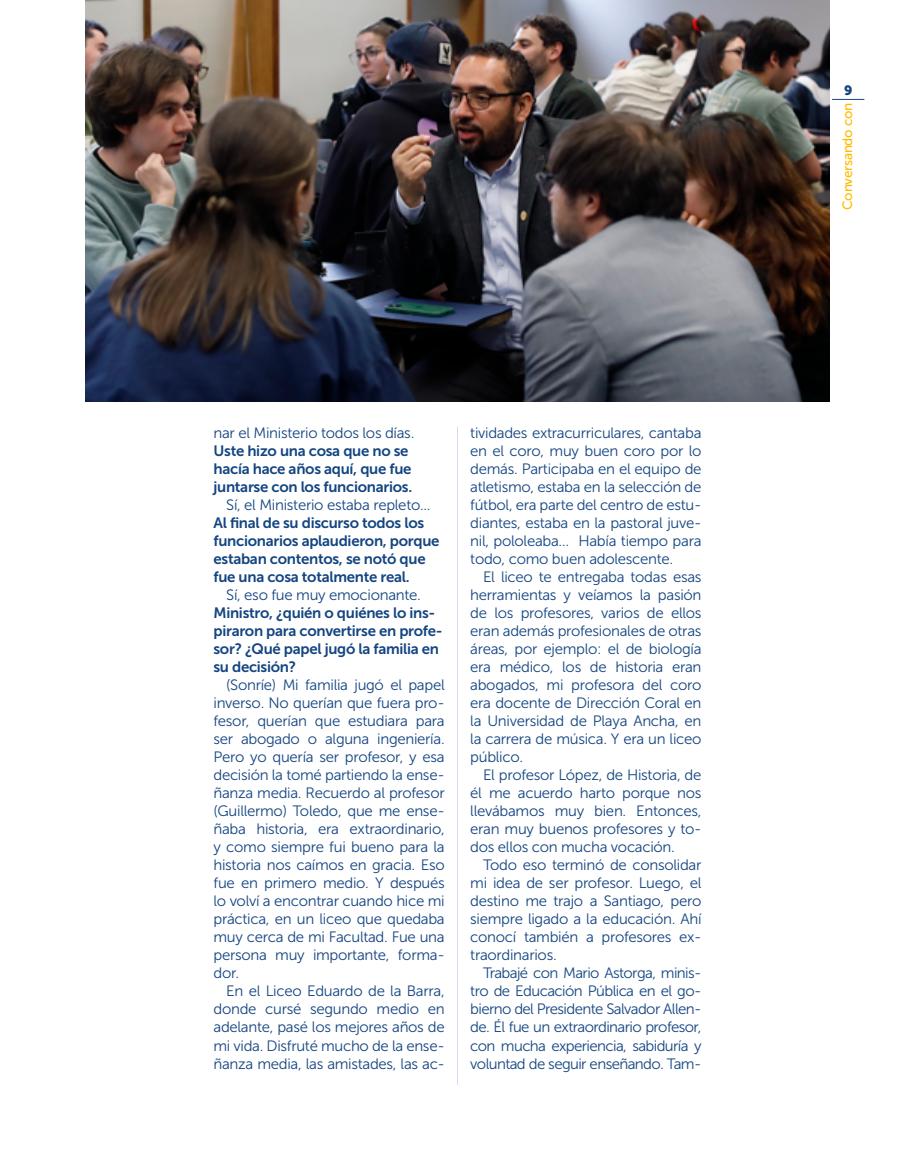
<style>
.page{position:relative;width:915px;height:1170px;background:#fff}
.page>*{position:absolute;margin:0;border:0;box-sizing:border-box;transform-origin:0 0}
.t1{font:15px/18px "Museo Sans 300";letter-spacing:-.02em;color:#144581;text-align:justify}
.t2{font:15px/18px "Museo Sans 700";letter-spacing:-.02em;color:#144581}
.t3{font:13.5px "Museo Sans 500";letter-spacing:-.02em;color:#fb0}
.t4{font:13.5px "Museo Sans 900";color:#144581}
</style>
<div class="page">
<hr style="left:831px;top:99px;width:33px;height:1px;background:#144581">
<hr style="left:457px;top:427px;width:1px;height:657px;background:#d3dcf0">
<img style="left:85px;top:0;width:744px;height:401px">
<p class="t1" style="left:213px;top:424px;width:202px">nar el Ministerio todos los días.</p>
<p class="t2" style="left:213px;top:442px;width:200px">Uste hizo una cosa que no se hacía hace años aquí, que fue juntarse con los funcionarios.</p>
<p class="t1" style="left:226px;top:496px;width:206px">Sí, el Ministerio estaba repleto...</p>
<p class="t2" style="left:213px;top:514px;width:227px">Al final de su discurso todos los funcionarios aplaudieron, porque estaban contentos, se notó que fue una cosa totalmente real.</p>
<p class="t1" style="left:226px;top:586px;width:196px">Sí, eso fue muy emocionante.</p>
<p class="t2" style="left:213px;top:604px;width:230px">Ministro, ¿quién o quiénes lo ins&shy;piraron para convertirse en profe&shy;sor? ¿Qué papel jugó la familia en su decisión?</p>
<p class="t1" style="left:213px;top:676px;width:233px;text-indent:13px">(Sonríe) Mi familia jugó el papel inverso. No querían que fuera pro&shy;fesor, querían que estudiara para ser abogado o alguna ingeniería.<br>Pero yo quería ser profesor, y esa decisión la tomé partiendo la ense&shy;ñanza media. Recuerdo al profesor (Guillermo) Toledo, que me ense&shy;ñaba historia, era extraordinario, y como siempre fui bueno para la historia nos caímos en gracia. Eso fue en primero medio. Y después lo volví a encontrar cuando hice mi práctica, en un liceo que quedaba muy cerca de mi Facultad. Fue una persona muy importante, forma&shy;dor.</p>
<p class="t1" style="left:213px;top:982px;width:233px;text-indent:13px">En el Liceo Eduardo de la Barra, donde cursé segundo medio en adelante, pasé los mejores años de mi vida. Disfruté mucho de la ense&shy;ñanza media, las amistades, las ac-</p>
<p class="t1" style="left:470px;top:424px;width:233px">tividades extracurriculares, cantaba en el coro, muy buen coro por lo demás. Participaba en el equipo de atletismo, estaba en la selección de fútbol, era parte del centro de estu&shy;diantes, estaba en la pastoral juve&shy;nil, pololeaba… Había tiempo para todo, como buen adolescente.</p>
<p class="t1" style="left:470px;top:568px;width:233px;text-indent:13px">El liceo te entregaba todas esas herramientas y veíamos la pasión de los profesores, varios de ellos eran además profesionales de otras áreas, por ejemplo: el de biología era médico, los de historia eran abogados, mi profesora del coro era docente de Dirección Coral en la Universidad de Playa Ancha, en la carrera de música. Y era un liceo público.</p>
<p class="t1" style="left:470px;top:766px;width:233px;text-indent:13px">El profesor López, de Historia, de él me acuerdo harto porque nos llevábamos muy bien. Entonces, eran muy buenos profesores y to&shy;dos ellos con mucha vocación.</p>
<p class="t1" style="left:470px;top:856px;width:233px;text-indent:13px">Todo eso terminó de consolidar mi idea de ser profesor. Luego, el destino me trajo a Santiago, pero siempre ligado a la educación. Ahí conocí también a profesores ex&shy;traordinarios.</p>
<p class="t1" style="left:470px;top:964px;width:233px;text-indent:13px">Trabajé con Mario Astorga, minis&shy;tro de Educación Pública en el go&shy;bierno del Presidente Salvador Allen&shy;de. Él fue un extraordinario profesor, con mucha experiencia, sabiduría y voluntad de seguir enseñando. Tam-</p>
<p class="t4" style="left:843px;top:83px;width:10px">9</p>
<p class="t3" style="left:840px;top:210px;width:109px;rotate:-90deg">Conversando con</p>
</div>
